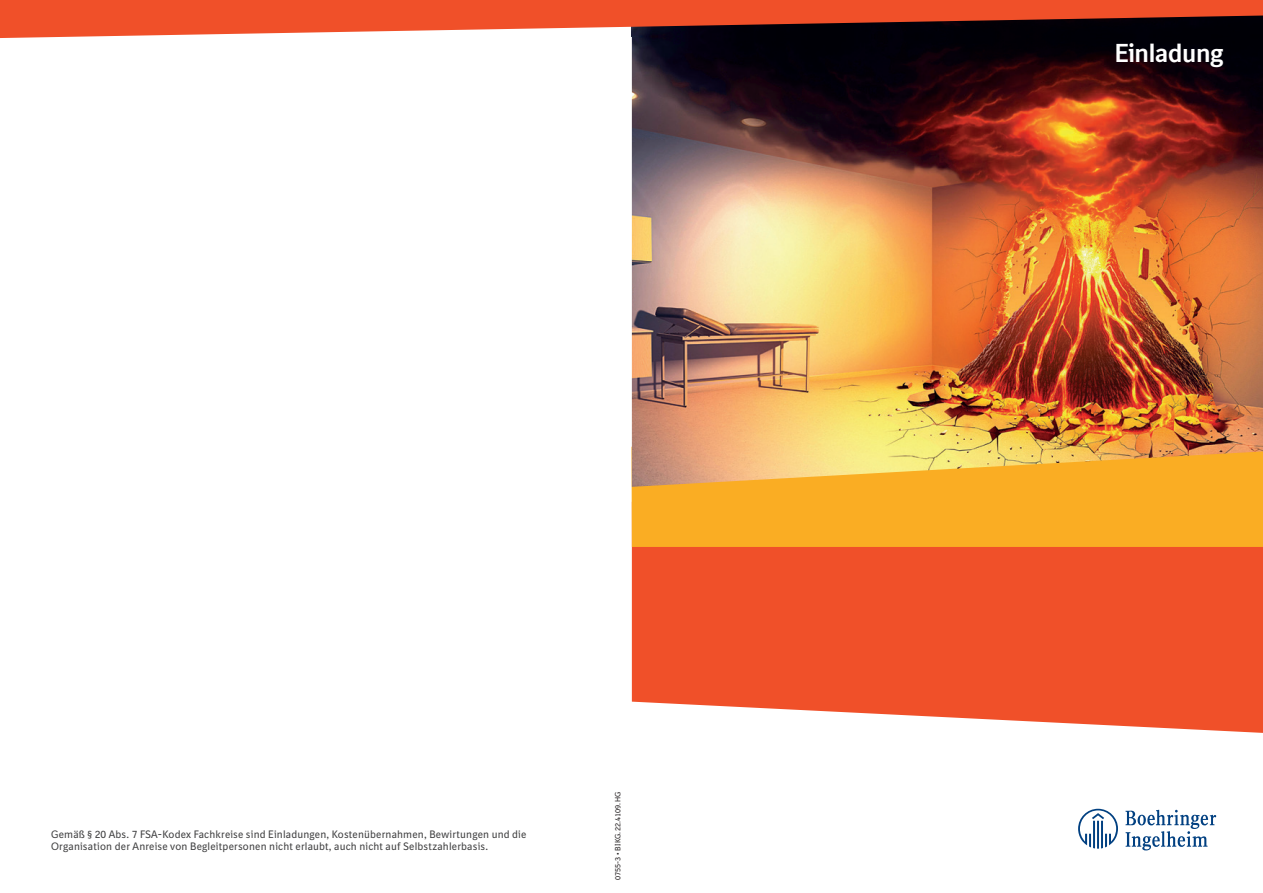
<style>
.page{position:relative;width:1263px;height:893px;background:#fff}
.page>*{position:absolute;margin:0;border:0;box-sizing:border-box;transform-origin:0 0}
.t1{font:700 25.35px "BI Sans NEXT";letter-spacing:-.015em;color:#fff}
._6_Kleiner_Text{font:10.5px/12.6px "BI Sans NEXT";letter-spacing:.015em;color:#3e3e3f}
.t2{font:7.5px "BI Sans NEXT";letter-spacing:.01em;color:#231f20}
</style>
<div class="page">
<svg style="left:632px;top:547px;width:631px;height:186px;background:#f15e3b"></svg>
<div style="left:631px;top:418px;width:632px;height:129px;background:#faad23"></div>
<img style="left:632px;top:38px;width:631px;height:449px">
<svg style="left:0;top:0;width:1263px;height:38px;background:#bc4b31"></svg>
<svg style="left:1078px;top:809px;width:138px;height:41px"></svg>
<p class="_6_Kleiner_Text" style="left:51px;top:828px;width:477px">Gemäß § 20 Abs. 7 FSA-Kodex Fachkreise sind Einladungen, Kostenübernahmen, Bewirtungen und die<br>Organisation der Anreise von Begleitpersonen nicht erlaubt, auch nicht auf Selbstzahlerbasis.</p>
<p class="t2" style="left:613px;top:880px;width:90px;rotate:-90deg">0755-3 • BIKG.22.4109.HG</p>
<p class="t1" style="left:1115px;top:38px;width:110px">Einladung</p>
</div>
